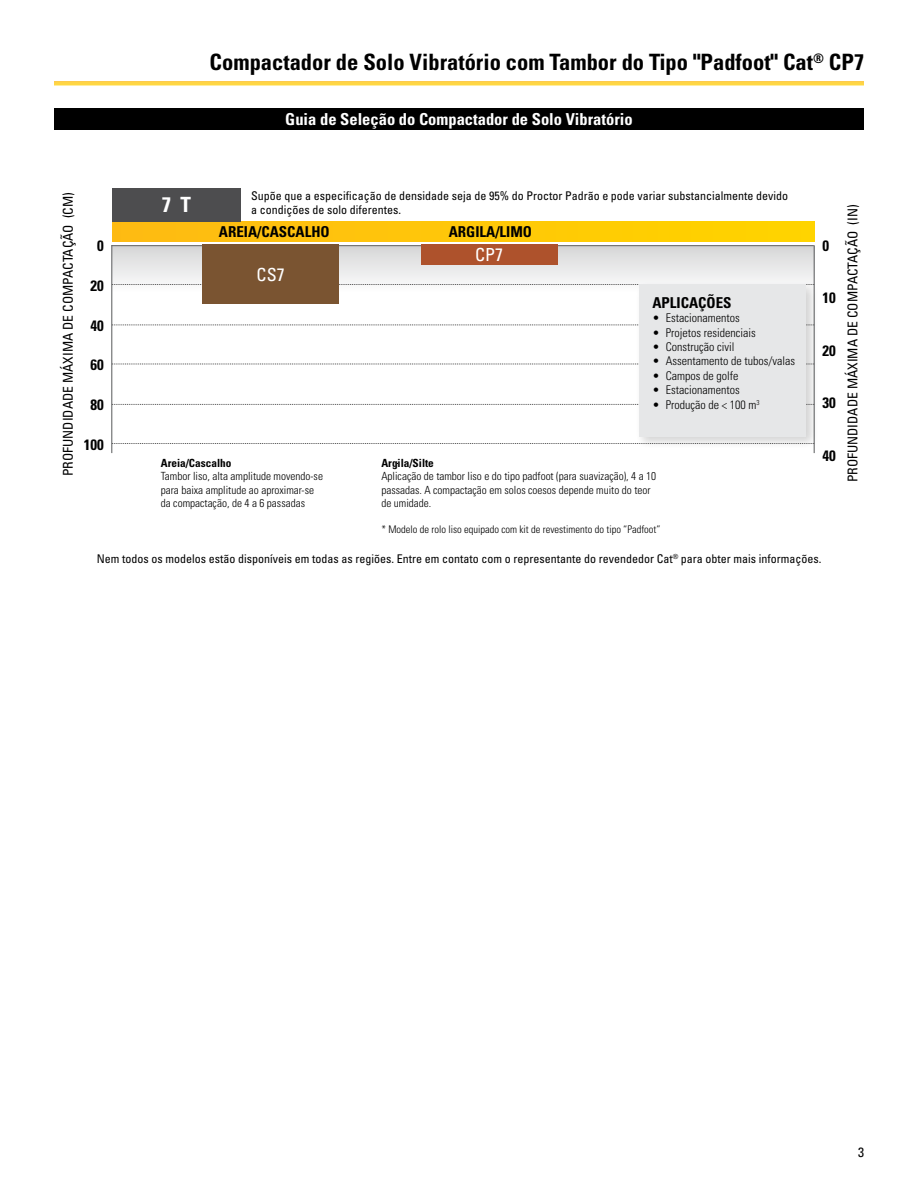
<style>
.page{position:relative;width:918px;height:1188px;background:#fff}
.page>*{position:absolute;margin:0;border:0;box-sizing:border-box;transform-origin:0 0}
.t1{font:700 condensed 22.5px "Univers LT Std";color:#000}
.t2{font:700 condensed 21px "Univers LT Std";color:#fff}
.t3{font:condensed 18px "Univers LT Std";color:#fff}
.t4{font:700 condensed 16.5px "Univers LT Std";color:#fff}
.t5{font:700 condensed 15px "Univers LT Std";color:#000}
.t6{font:condensed 13.5px "Univers LT Std";color:#000}
.t7{font:condensed 12px/14.4px "Univers LT Std";color:#000}
.t8{font:300 condensed 12px "Univers LT Std";color:#000}
.t9{font:300 condensed 11.25px/13.5px "Univers LT Std";color:#000}
.t10{font:700 condensed 11.25px "Univers LT Std";color:#000}
.t11{font:300 condensed 10.5px "Univers LT Std";color:#000}
</style>
<div class="page">
<div style="left:54px;top:108px;width:810px;height:22px;background:#000"></div>
<div style="left:112px;top:245px;width:703px;height:47px;background:linear-gradient(to bottom,#d5d5d5,#fefefe)"></div>
<svg style="left:112px;top:284px;width:523px;height:1px"></svg>
<svg style="left:112px;top:325px;width:523px;height:1px"></svg>
<svg style="left:112px;top:364px;width:523px;height:1px"></svg>
<svg style="left:112px;top:404px;width:523px;height:1px"></svg>
<svg style="left:112px;top:443px;width:523px;height:1px"></svg>
<hr style="left:111px;top:245px;width:703px;height:1px;background:#666">
<hr style="left:111px;top:245px;width:1px;height:208px;background:#58595b">
<hr style="left:814px;top:246px;width:1px;height:207px;background:#58595b">
<div style="left:112px;top:221px;width:703px;height:21px;background:#ffc709"></div>
<div style="left:112px;top:188px;width:129px;height:33px;background:#4d4d4f"></div>
<div style="left:635px;top:281px;width:184px;height:168px;background:#000;opacity:.17"></div>
<div style="left:639px;top:284px;width:167px;height:152px;background:#e6e7e8"></div>
<div style="left:421px;top:245px;width:136px;height:20px;background:#ae522c"></div>
<div style="left:202px;top:245px;width:137px;height:59px;background:#7a5431"></div>
<h1 class="t1" style="left:210px;top:48px;width:656px">Compactador de Solo Vibratório com Tambor do Tipo "Padfoot" Cat<sup>®</sup> CP7</h1>
<h3 class="t4" style="left:285px;top:109px;width:349px">Guia de Seleção do Compactador de Solo Vibratório</h3>
<p class="t6" style="left:60px;top:476px;width:286px;rotate:-90deg">PROFUNDIDADE MÁXIMA DE COMPACTAÇÃO (CM)</p>
<p class="t5" style="left:97px;top:237px;width:8px">0</p>
<p class="t5" style="left:90px;top:276px;width:15px">20</p>
<p class="t5" style="left:90px;top:316px;width:15px">40</p>
<p class="t5" style="left:90px;top:356px;width:15px">60</p>
<p class="t5" style="left:90px;top:396px;width:15px">80</p>
<p class="t5" style="left:84px;top:435px;width:21px">100</p>
<h2 class="t2" style="left:162px;top:192px;width:31px">7 T</h2>
<p class="t7" style="left:251px;top:188px;width:539px">Supõe que a especificação de densidade seja de 95% do Proctor Padrão e pode variar substancialmente devido a condições de solo diferentes.</p>
<p class="t5" style="left:219px;top:222px;width:112px">AREIA/CASCALHO</p>
<p class="t5" style="left:449px;top:222px;width:85px">ARGILA/LIMO</p>
<h3 class="t3" style="left:257px;top:263px;width:30px">CS7</h3>
<h3 class="t3" style="left:475px;top:243px;width:30px">CP7</h3>
<p class="t5" style="left:652px;top:293px;width:81px">APLICAÇÕES</p>
<p class="t8" style="left:652px;top:311px;width:89px">• Estacionamentos</p>
<p class="t8" style="left:652px;top:325px;width:105px">• Projetos residenciais</p>
<p class="t8" style="left:652px;top:340px;width:84px">• Construção civil</p>
<p class="t8" style="left:652px;top:354px;width:144px">• Assentamento de tubos/valas</p>
<p class="t8" style="left:652px;top:368px;width:88px">• Campos de golfe</p>
<p class="t8" style="left:652px;top:383px;width:89px">• Estacionamentos</p>
<p class="t8" style="left:652px;top:397px;width:109px">• Produção de &lt; 100 m<sup>3</sup></p>
<p class="t10" style="left:161px;top:456px;width:72px">Areia/Cascalho</p>
<p class="t9" style="left:161px;top:470px;width:164px">Tambor liso, alta amplitude movendo-se para baixa amplitude ao aproximar-se da compactação, de 4 a 6 passadas</p>
<p class="t10" style="left:381px;top:456px;width:54px">Argila/Silte</p>
<p class="t9" style="left:381px;top:469px;width:276px">Aplicação de tambor liso e do tipo padfoot (para suavização), 4 a 10 passadas. A compactação em solos coesos depende muito do teor de umidade.</p>
<p class="t11" style="left:381px;top:523px;width:281px">* Modelo de rolo liso equipado com kit de revestimento do tipo “Padfoot”</p>
<p class="t5" style="left:823px;top:236px;width:8px">0</p>
<p class="t5" style="left:823px;top:289px;width:15px">10</p>
<p class="t5" style="left:823px;top:341px;width:15px">20</p>
<p class="t5" style="left:823px;top:394px;width:15px">30</p>
<p class="t5" style="left:823px;top:446px;width:15px">40</p>
<p class="t7" style="left:97px;top:551px;width:726px">Nem todos os modelos estão disponíveis em todas as regiões. Entre em contato com o representante do revendedor Cat<sup>®</sup> para obter mais informações.</p>
<p class="t6" style="left:844px;top:482px;width:280px;rotate:-90deg">PROFUNDIDADE MÁXIMA DE COMPACTAÇÃO (IN)</p>
<p class="t6" style="left:858px;top:1144px;width:7px">3</p>
</div>
